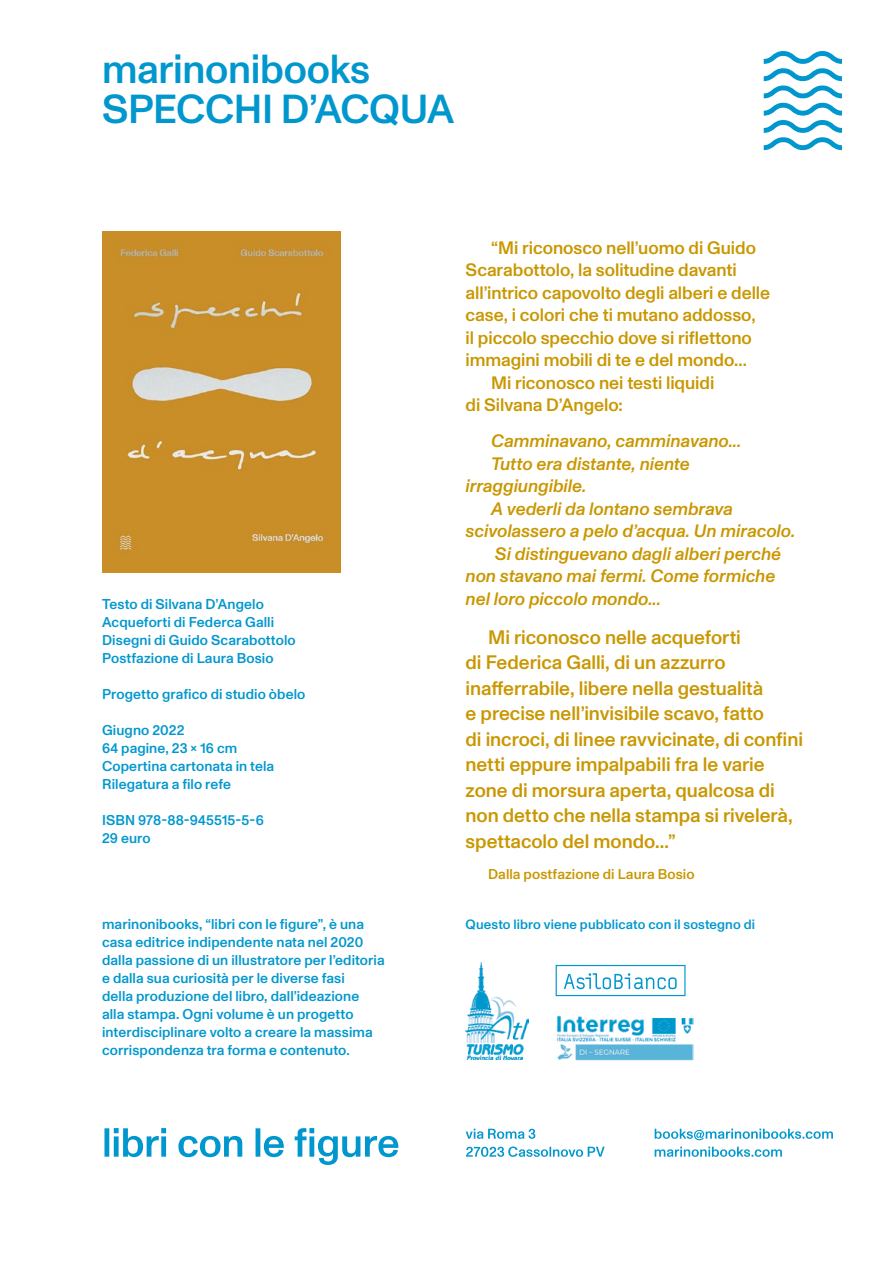
<style>
.page{position:relative;width:893px;height:1263px;background:#fff}
.page>*{position:absolute;margin:0;border:0;box-sizing:border-box;transform-origin:0 0}
.t1{font:500 40.5px/40.5px "Monument Grotesk";letter-spacing:-.005em;color:#0097ce}
.t2{font:500 19.5px/25.5px "Monument Grotesk";letter-spacing:-.005em;color:#c99700}
.t3{font:500 18px "Monument Grotesk";color:#c99700}
.t4{font:italic 500 18px "Monument Grotesk";color:#c99700}
.t5{font:500 14.25px/18px "Monument Grotesk";letter-spacing:.005em;color:#0097ce}
.t6{font:500 14.25px "Monument Grotesk";letter-spacing:.005em;color:#c99700}
.t7{font:500 13.5px "Monument Grotesk";letter-spacing:.01em;color:#0097ce}
</style>
<div class="page">
<svg style="left:104px;top:1128px;width:294px;height:37px"></svg>
<svg style="left:466px;top:1146px;width:139px;height:11px"></svg>
<svg style="left:466px;top:1128px;width:69px;height:11px"></svg>
<svg style="left:764px;top:51px;width:78px;height:99px"></svg>
<svg style="left:655px;top:1146px;width:127px;height:11px"></svg>
<svg style="left:655px;top:1128px;width:178px;height:12px"></svg>
<img style="left:102px;top:231px;width:238px;height:342px">
<svg style="left:556px;top:965px;width:129px;height:31px"></svg>
<img style="left:466px;top:963px;width:62px;height:96px">
<img style="left:556px;top:1015px;width:137px;height:45px">
<h1 class="t1" style="left:102px;top:46px;width:354px">marinonibooks<br>SPECCHI D’ACQUA</h1>
<p class="t5" style="left:102px;top:594px;width:195px">Testo di Silvana D’Angelo<br>Acqueforti di Federca Galli<br>Disegni di Guido Scarabottolo<br>Postfazione di Laura Bosio</p>
<p class="t5" style="left:102px;top:684px;width:205px">Progetto grafico di studio òbelo</p>
<p class="t5" style="left:102px;top:720px;width:174px">Giugno 2022<br>64 pagine, 23 x 16 cm<br>Copertina cartonata in tela<br>Rilegatura a filo refe</p>
<p class="t5" style="left:102px;top:810px;width:163px">ISBN 978-88-945515-5-6<br>29 euro</p>
<p class="t5" style="left:102px;top:914px;width:284px">marinonibooks, “libri con le figure”, è una casa editrice indipendente nata nel 2020 dalla passione di un illustratore per l’editoria e dalla sua curiosità per le diverse fasi<br>della produzione del libro, dall’ideazione alla stampa. Ogni volume è un progetto interdisciplinare volto a creare la massima corrispondenza tra forma e contenuto.</p>
<p class="t3" style="left:491px;top:234px;width:266px">“Mi riconosco nell’uomo di Guido</p>
<p class="t3" style="left:466px;top:257px;width:273px">Scarabottolo, la solitudine davanti</p>
<p class="t3" style="left:466px;top:279px;width:306px">all’intrico capovolto degli alberi e delle</p>
<p class="t3" style="left:466px;top:302px;width:292px">case, i colori che ti mutano addosso,</p>
<p class="t3" style="left:466px;top:324px;width:288px">il piccolo specchio dove si riflettono</p>
<p class="t3" style="left:466px;top:347px;width:283px">immagini mobili di te e del mondo...</p>
<p class="t3" style="left:491px;top:369px;width:225px">Mi riconosco nei testi liquidi</p>
<p class="t3" style="left:466px;top:392px;width:159px">di Silvana D’Angelo:</p>
<p class="t4" style="left:491px;top:428px;width:252px">Camminavano, camminavano...</p>
<p class="t4" style="left:491px;top:450px;width:200px">Tutto era distante, niente</p>
<p class="t4" style="left:466px;top:473px;width:122px">irraggiungibile.</p>
<p class="t4" style="left:491px;top:495px;width:243px">A vederli da lontano sembrava</p>
<p class="t4" style="left:466px;top:518px;width:331px">scivolassero a pelo d’acqua. Un miracolo.</p>
<p class="t4" style="left:495px;top:540px;width:288px">Si distinguevano dagli alberi perché</p>
<p class="t4" style="left:466px;top:563px;width:311px">non stavano mai fermi. Come formiche</p>
<p class="t4" style="left:466px;top:585px;width:197px">nel loro piccolo mondo...</p>
<p class="t2" style="left:466px;top:623px;width:339px;text-indent:23px">Mi riconosco nelle acqueforti<br>di Federica Galli, di un azzurro inafferrabile, libere nella gestualità<br>e precise nell’invisibile scavo, fatto<br>di incroci, di linee ravvicinate, di confini netti eppure impalpabili fra le varie zone di morsura aperta, qualcosa di non detto che nella stampa si rivelerà, spettacolo del mondo...”</p>
<p class="t6" style="left:488px;top:864px;width:208px">Dalla postfazione di Laura Bosio</p>
<p class="t7" style="left:466px;top:914px;width:291px">Questo libro viene pubblicato con il sostegno di</p>
</div>
